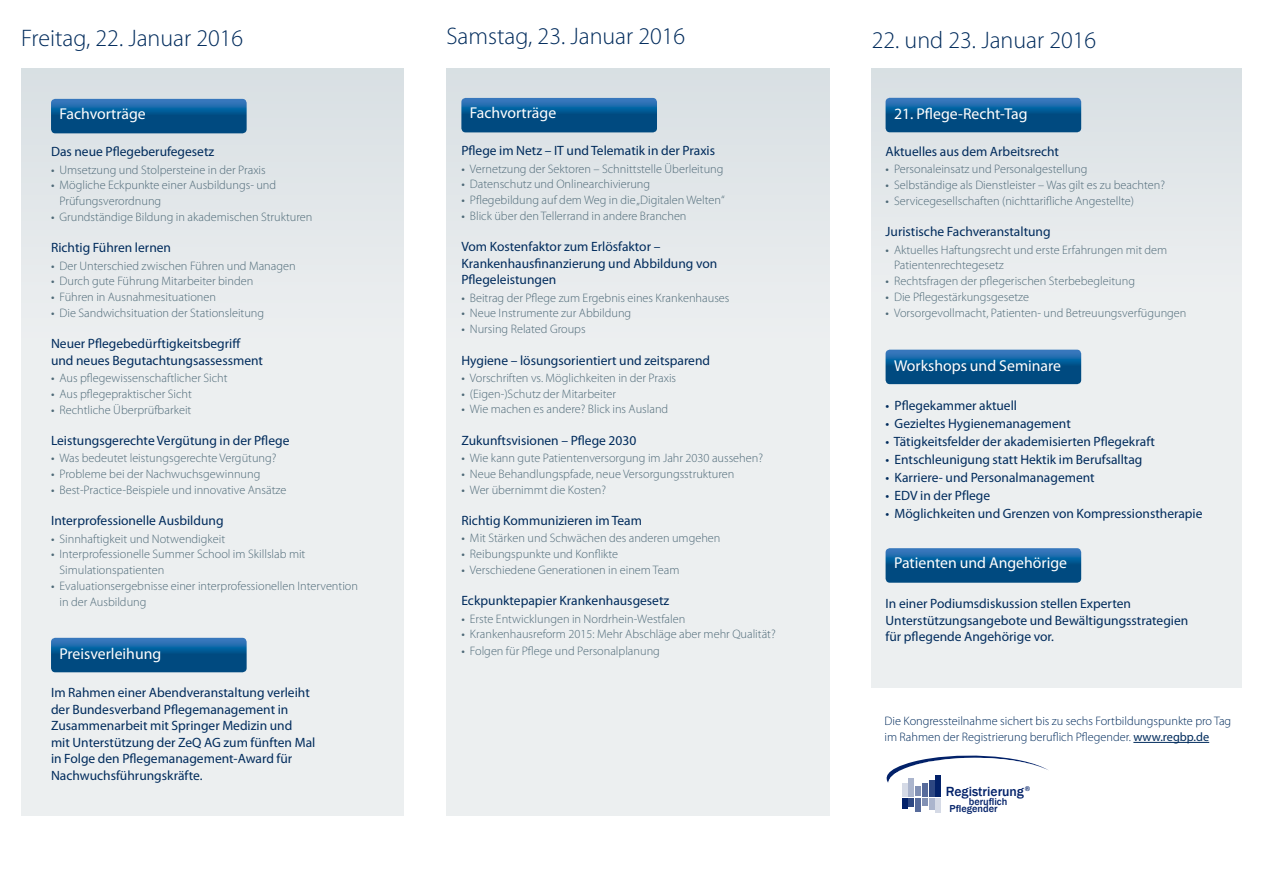
<style>
.page{position:relative;width:1263px;height:893px;background:#fff}
.page>*{position:absolute;margin:0;border:0;box-sizing:border-box;transform-origin:0 0}
.t1{font:300 24px "Myriad Pro";color:#002b5c}
.t2{font:15.75px "Myriad Pro";color:#fff}
.t3{font:500 13.65px "Franklin Gothic";color:#022169}
.t4{font:13.5px/16.5px "Myriad Pro";color:#002b5c}
.t5{font:300 12.3px/15.8px "Myriad Pro";color:#4f6a78}
.t6{font:300 12.3px/15.8px "Myriad Pro";color:#002b5c}
.t7{font:500 10.35px/7.6px "Franklin Gothic";color:#022169}
.s1{font-weight:400}
</style>
<div class="page">
<div style="left:21px;top:68px;width:383px;height:747px;background:linear-gradient(to bottom,#e0e6e8,#f0f3f3)"></div>
<div style="left:446px;top:68px;width:383px;height:747px;background:linear-gradient(to bottom,#e0e5e8,#f1f3f3)"></div>
<div style="left:872px;top:68px;width:370px;height:619px;background:linear-gradient(to bottom,#e0e5e8,#f1f3f3)"></div>
<svg style="left:51px;top:99px;width:196px;height:34px;background:#0c5893"></svg>
<svg style="left:886px;top:755px;width:162px;height:54px"></svg>
<div style="left:935px;top:775px;width:6px;height:21px;background:#022169"></div>
<div style="left:922px;top:783px;width:6px;height:13px;background:#576b9b"></div>
<div style="left:929px;top:780px;width:5px;height:16px;background:#2d4782"></div>
<div style="left:915px;top:786px;width:6px;height:10px;background:#8190b4"></div>
<div style="left:908px;top:778px;width:6px;height:18px;background:#abb5cd"></div>
<div style="left:902px;top:783px;width:5px;height:13px;background:#d5dae6"></div>
<div style="left:935px;top:798px;width:6px;height:14px;background:#d5dae6"></div>
<div style="left:922px;top:798px;width:6px;height:7px;background:#8190b4"></div>
<div style="left:929px;top:798px;width:5px;height:12px;background:#abb5cd"></div>
<div style="left:915px;top:798px;width:6px;height:13px;background:#576b9b"></div>
<div style="left:908px;top:798px;width:6px;height:8px;background:#2d4782"></div>
<div style="left:902px;top:798px;width:5px;height:10px;background:#022169"></div>
<hr style="left:1133px;top:742px;width:76px;height:1px;background:#002b5c">
<svg style="left:885px;top:350px;width:196px;height:34px;background:#0c5892"></svg>
<svg style="left:885px;top:98px;width:196px;height:34px;background:#0c5893"></svg>
<svg style="left:885px;top:548px;width:196px;height:35px;background:#105a94"></svg>
<svg style="left:51px;top:638px;width:196px;height:34px;background:#0c5893"></svg>
<svg style="left:461px;top:98px;width:196px;height:34px;background:#0c5893"></svg>
<h1 class="t1" style="left:446px;top:23px;width:240px">Samstag, 23. Januar 2016</h1>
<h1 class="t1" style="left:21px;top:24px;width:224px">Freitag, 22. Januar 2016</h1>
<h1 class="t1" style="left:872px;top:27px;width:226px">22. und 23. Januar 2016</h1>
<p class="t2" style="left:60px;top:104px;width:88px">Fachvorträge</p>
<p class="t4" style="left:51px;top:143px;width:165px">Das neue Pflegeberufegesetz</p>
<p class="t5" style="left:51px;top:162px;width:216px"><span class="s1">•</span> Umsetzung und Stolpersteine in der Praxis</p>
<p class="t5" style="left:60px;top:178px;width:218px;text-indent:-9px"><span class="s1">•</span> Mögliche Eckpunkte einer Ausbildungs- und<br>Prüfungsverordnung</p>
<p class="t5" style="left:51px;top:209px;width:263px"><span class="s1">•</span> Grundständige Bildung in akademischen Strukturen</p>
<p class="t4" style="left:51px;top:239px;width:122px">Richtig Führen lernen</p>
<p class="t5" style="left:51px;top:258px;width:246px"><span class="s1">•</span> Der Unterschied zwischen Führen und Managen</p>
<p class="t5" style="left:51px;top:274px;width:204px"><span class="s1">•</span> Durch gute Führung Mitarbeiter binden</p>
<p class="t5" style="left:51px;top:289px;width:167px"><span class="s1">•</span> Führen in Ausnahmesituationen</p>
<p class="t5" style="left:51px;top:305px;width:215px"><span class="s1">•</span> Die Sandwichsituation der Stationsleitung</p>
<p class="t4" style="left:51px;top:335px;width:213px">Neuer Pflegebedürftigkeitsbegriff und neues Begutachtungsassessment</p>
<p class="t5" style="left:51px;top:370px;width:178px"><span class="s1">•</span> Aus pflegewissenschaftlicher Sicht</p>
<p class="t5" style="left:51px;top:386px;width:142px"><span class="s1">•</span> Aus pflegepraktischer Sicht</p>
<p class="t5" style="left:51px;top:402px;width:142px"><span class="s1">•</span> Rechtliche Überprüfbarkeit</p>
<p class="t4" style="left:51px;top:432px;width:240px">Leistungsgerechte Vergütung in der Pflege</p>
<p class="t5" style="left:51px;top:451px;width:227px"><span class="s1">•</span> Was bedeutet leistungsgerechte Vergütung?</p>
<p class="t5" style="left:51px;top:466px;width:211px"><span class="s1">•</span> Probleme bei der Nachwuchsgewinnung</p>
<p class="t5" style="left:51px;top:482px;width:237px"><span class="s1">•</span> Best-Practice-Beispiele und innovative Ansätze</p>
<p class="t4" style="left:51px;top:512px;width:174px">Interprofessionelle Ausbildung</p>
<p class="t5" style="left:51px;top:531px;width:176px"><span class="s1">•</span> Sinnhaftigkeit und Notwendigkeit</p>
<p class="t5" style="left:60px;top:547px;width:247px;text-indent:-9px"><span class="s1">•</span> Interprofessionelle Summer School im Skillslab mit<br>Simulationspatienten</p>
<p class="t5" style="left:60px;top:578px;width:300px;text-indent:-8px"><span class="s1">•</span> Evaluationsergebnisse einer interprofessionellen Intervention in der Ausbildung</p>
<p class="t2" style="left:60px;top:644px;width:103px">Preisverleihung</p>
<p class="t4" style="left:51px;top:684px;width:266px">Im Rahmen einer Abendveranstaltung verleiht der Bundesverband Pflegemanagement in Zusammenarbeit mit Springer Medizin und<br>mit Unterstützung der ZeQ AG zum fünften Mal in Folge den Pflegemanagement-Award für Nachwuchsführungskräfte.</p>
<p class="t2" style="left:470px;top:103px;width:88px">Fachvorträge</p>
<p class="t4" style="left:461px;top:142px;width:255px">Pflege im Netz – IT und Telematik in der Praxis</p>
<p class="t5" style="left:461px;top:161px;width:264px"><span class="s1">•</span> Vernetzung der Sektoren – Schnittstelle Überleitung</p>
<p class="t5" style="left:461px;top:177px;width:190px"><span class="s1">•</span> Datenschutz und Onlinearchivierung</p>
<p class="t5" style="left:461px;top:192px;width:265px"><span class="s1">•</span> Pflegebildung auf dem Weg in die „Digitalen Welten“</p>
<p class="t5" style="left:461px;top:208px;width:227px"><span class="s1">•</span> Blick über den Tellerrand in andere Branchen</p>
<p class="t4" style="left:461px;top:238px;width:257px">Vom Kostenfaktor zum Erlösfaktor –<br>Krankenhausfinanzierung und Abbildung von<br>Pflegeleistungen</p>
<p class="t5" style="left:461px;top:290px;width:270px"><span class="s1">•</span> Beitrag der Pflege zum Ergebnis eines Krankenhauses</p>
<p class="t5" style="left:461px;top:306px;width:171px"><span class="s1">•</span> Neue Instrumente zur Abbildung</p>
<p class="t5" style="left:461px;top:321px;width:126px"><span class="s1">•</span> Nursing Related Groups</p>
<p class="t4" style="left:461px;top:352px;width:250px">Hygiene – lösungsorientiert und zeitsparend</p>
<p class="t5" style="left:461px;top:370px;width:216px"><span class="s1">•</span> Vorschriften vs. Möglichkeiten in der Praxis</p>
<p class="t5" style="left:461px;top:386px;width:156px"><span class="s1">•</span> (Eigen-)Schutz der Mitarbeiter</p>
<p class="t5" style="left:461px;top:402px;width:208px"><span class="s1">•</span> Wie machen es andere? Blick ins Ausland</p>
<p class="t4" style="left:461px;top:432px;width:176px">Zukunftsvisionen – Pflege 2030</p>
<p class="t5" style="left:461px;top:450px;width:303px"><span class="s1">•</span> Wie kann gute Patientenversorgung im Jahr 2030 aussehen?</p>
<p class="t5" style="left:461px;top:466px;width:275px"><span class="s1">•</span> Neue Behandlungspfade, neue Versorgungsstrukturen</p>
<p class="t5" style="left:461px;top:482px;width:146px"><span class="s1">•</span> Wer übernimmt die Kosten?</p>
<p class="t4" style="left:461px;top:512px;width:182px">Richtig Kommunizieren im Team</p>
<p class="t5" style="left:461px;top:531px;width:261px"><span class="s1">•</span> Mit Stärken und Schwächen des anderen umgehen</p>
<p class="t5" style="left:461px;top:546px;width:158px"><span class="s1">•</span> Reibungspunkte und Konflikte</p>
<p class="t5" style="left:461px;top:562px;width:220px"><span class="s1">•</span> Verschiedene Generationen in einem Team</p>
<p class="t4" style="left:461px;top:592px;width:209px">Eckpunktepapier Krankenhausgesetz</p>
<p class="t5" style="left:461px;top:611px;width:225px"><span class="s1">•</span> Erste Entwicklungen in Nordrhein-Westfalen</p>
<p class="t5" style="left:461px;top:627px;width:316px"><span class="s1">•</span> Krankenhausreform 2015: Mehr Abschläge aber mehr Qualität?</p>
<p class="t5" style="left:461px;top:643px;width:200px"><span class="s1">•</span> Folgen für Pflege und Personalplanung</p>
<p class="t2" style="left:894px;top:104px;width:135px">21. Pflege-Recht-Tag</p>
<p class="t4" style="left:885px;top:143px;width:175px">Aktuelles aus dem Arbeitsrecht</p>
<p class="t5" style="left:885px;top:162px;width:203px"><span class="s1">•</span> Personaleinsatz und Personalgestellung</p>
<p class="t5" style="left:885px;top:177px;width:281px"><span class="s1">•</span> Selbständige als Dienstleister – Was gilt es zu beachten?</p>
<p class="t5" style="left:885px;top:193px;width:250px"><span class="s1">•</span> Servicegesellschaften (nichttarifliche Angestellte)</p>
<p class="t4" style="left:885px;top:223px;width:167px">Juristische Fachveranstaltung</p>
<p class="t5" style="left:894px;top:242px;width:275px;text-indent:-9px"><span class="s1">•</span> Aktuelles Haftungsrecht und erste Erfahrungen mit dem<br>Patientenrechtegesetz</p>
<p class="t5" style="left:885px;top:273px;width:251px"><span class="s1">•</span> Rechtsfragen der pflegerischen Sterbebegleitung</p>
<p class="t5" style="left:885px;top:289px;width:145px"><span class="s1">•</span> Die Pflegestärkungsgesetze</p>
<p class="t5" style="left:885px;top:305px;width:302px"><span class="s1">•</span> Vorsorgevollmacht, Patienten- und Betreuungsverfügungen</p>
<p class="t2" style="left:894px;top:356px;width:168px">Workshops und Seminare</p>
<p class="t4" style="left:885px;top:397px;width:133px">• Pflegekammer aktuell</p>
<p class="t4" style="left:885px;top:415px;width:187px">• Gezieltes Hygienemanagement</p>
<p class="t4" style="left:885px;top:433px;width:271px">• Tätigkeitsfelder der akademisierten Pflegekraft</p>
<p class="t4" style="left:885px;top:451px;width:258px">• Entschleunigung statt Hektik im Berufsalltag</p>
<p class="t4" style="left:885px;top:469px;width:211px">• Karriere- und Personalmanagement</p>
<p class="t4" style="left:885px;top:487px;width:106px">• EDV in der Pflege</p>
<p class="t4" style="left:885px;top:505px;width:318px">• Möglichkeiten und Grenzen von Kompressionstherapie</p>
<p class="t2" style="left:894px;top:553px;width:175px">Patienten und Angehörige</p>
<p class="t4" style="left:885px;top:595px;width:304px">In einer Podiumsdiskussion stellen Experten<br>Unterstützungsangebote und Bewältigungsstrategien für pflegende Angehörige vor.</p>
<p class="t6" style="left:884px;top:714px;width:348px">Die Kongressteilnahme sichert bis zu sechs Fortbildungspunkte pro Tag im Rahmen der Registrierung beruflich Pflegender. <span class="s1">www.regbp.de</span></p>
<p class="t3" style="left:946px;top:783px;width:86px">Registrierung<sup>®</sup></p>
<p class="t7" style="left:950px;top:797px;width:59px;text-indent:19px">beruflich<br>Pflegender</p>
</div>
